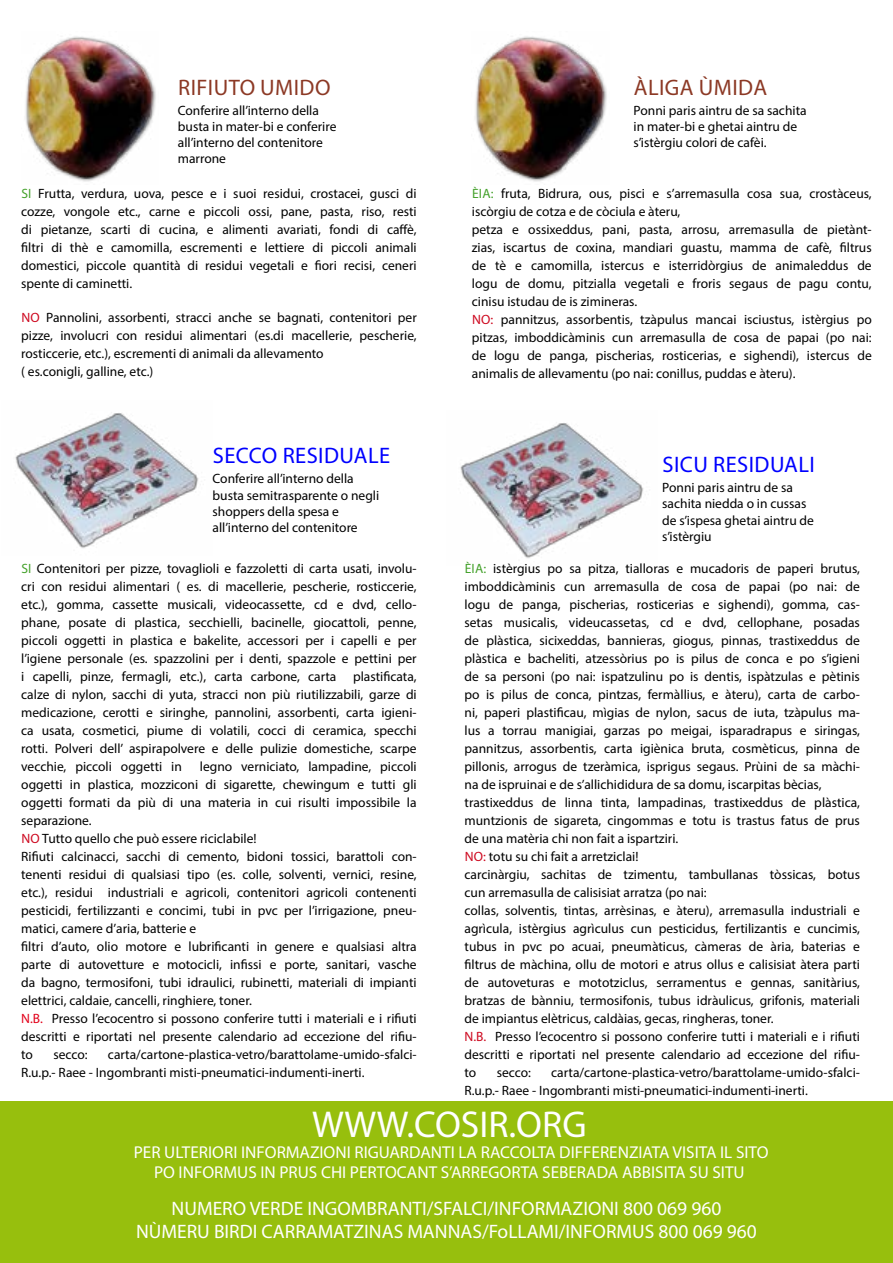
<style>
.page{position:relative;width:893px;height:1263px;background:#fff}
.page>*{position:absolute;margin:0;border:0;box-sizing:border-box;transform-origin:0 0}
.t1{font:37.5px "Myriad Pro";color:#fff}
.t2{font:22.5px "Myriad Pro";letter-spacing:.02em;color:#00f}
.t3{font:22.5px "Myriad Pro";letter-spacing:.02em;color:#8c3925}
.t4{font:19.5px/23.4px "Myriad Pro";color:#fff;text-align:center}
.t5{font:17.1px/20.5px "Myriad Pro";color:#fff;text-align:center}
.t6{font:13.5px/18px "Myriad Pro";color:#000}
.s1{color:#44a12b}
.s2{color:#cd071e}
.s3{color:#e2001a}
</style>
<div class="page">
<img style="left:25px;top:36px;width:131px;height:146px">
<img style="left:475px;top:36px;width:132px;height:146px">
<img style="left:15px;top:413px;width:184px;height:135px">
<img style="left:460px;top:423px;width:184px;height:135px">
<div style="left:0;top:1101px;width:893px;height:162px;background:#97bf0d"></div>
<h2 class="t3" style="left:178px;top:73px;width:154px">RIFIUTO UMIDO</h2>
<h2 class="t3" style="left:634px;top:73px;width:135px">ÀLIGA ÙMIDA</h2>
<p class="t6" style="left:178px;top:102px;width:160px;line-height:16.2px">Conferire all’interno della busta in mater-bi e conferire all’interno del contenitore marrone</p>
<p class="t6" style="left:634px;top:102px;width:175px;line-height:16.2px">Ponni paris aintru de sa sachita in mater-bi e ghetai aintru de s’istèrgiu colori de cafèi.</p>
<p class="t6" style="left:21px;top:184px;width:397px;text-align:justify"><span class="s1">SI</span> Frutta, verdura, uova, pesce e i suoi residui, crostacei, gusci di cozze, vongole etc., carne e piccoli ossi, pane, pasta, riso, resti di pietanze, scarti di cucina, e alimenti avariati, fondi di caffè, filtri di thè e camomilla, escrementi e lettiere di piccoli animali domestici, piccole quantità di residui vegetali e fiori recisi, ceneri spente di caminetti.</p>
<p class="t6" style="left:21px;top:308px;width:397px"><span class="s2">NO</span> Pannolini, assorbenti, stracci anche se bagnati, contenitori per pizze, involucri con residui alimentari (es.di macellerie, pescherie, rosticcerie, etc.), escrementi di animali da allevamento<br>( es.conigli, galline, etc.)</p>
<p class="t6" style="left:472px;top:184px;width:401px"><span class="s1">ÈIA:</span> fruta, Bidrura, ous, pisci e s’arremasulla cosa sua, crostàceus, iscòrgiu de cotza e de còciula e àteru,<br>petza e ossixeddus, pani, pasta, arrosu, arremasulla de pietànt&shy;zias, iscartus de coxina, mandiari guastu, mamma de cafè, filtrus de tè e camomilla, istercus e isterridòrgius de animaleddus de logu de domu, pitzialla vegetali e froris segaus de pagu contu, cinisu istudau de is zimineras.<br><span class="s2">NO:</span> pannitzus, assorbentis, tzàpulus mancai isciustus, istèrgius po pitzas, imboddicàminis cun arremasulla de cosa de papai (po nai: de logu de panga, pischerias, rosticerias, e sighendi), istercus de animalis de allevamentu (po nai: conillus, puddas e àteru).</p>
<h2 class="t2" style="left:213px;top:442px;width:179px">SECCO RESIDUALE</h2>
<h2 class="t2" style="left:662px;top:450px;width:154px">SICU RESIDUALI</h2>
<p class="t6" style="left:213px;top:471px;width:168px;line-height:16.2px">Conferire all’interno della busta semitrasparente o negli shoppers della spesa e all’interno del contenitore</p>
<p class="t6" style="left:662px;top:479px;width:153px;line-height:16.2px">Ponni paris aintru de sa sachita niedda o in cussas de s’ispesa ghetai aintru de s’istèrgiu</p>
<p class="t6" style="left:21px;top:559px;width:397px;text-align:justify"><span class="s1">SI</span> Contenitori per pizze, tovaglioli e fazzoletti di carta usati, involu&shy;cri con residui alimentari ( es. di macellerie, pescherie, rosticcerie, etc.), gomma, cassette musicali, videocassette, cd e dvd, cello&shy;phane, posate di plastica, secchielli, bacinelle, giocattoli, penne, piccoli oggetti in plastica e bakelite, accessori per i capelli e per l’igiene personale (es. spazzolini per i denti, spazzole e pettini per i capelli, pinze, fermagli, etc.), carta carbone, carta plastificata, calze di nylon, sacchi di yuta, stracci non più riutilizzabili, garze di medicazione, cerotti e siringhe, pannolini, assorbenti, carta igieni&shy;ca usata, cosmetici, piume di volatili, cocci di ceramica, specchi rotti. Polveri dell’ aspirapolvere e delle pulizie domestiche, scarpe vecchie, piccoli oggetti in</p>
<p class="t6" style="left:465px;top:559px;width:397px"><span class="s1">ÈIA:</span> istèrgius po sa pitza, tialloras e mucadoris de paperi brutus, imboddicàminis cun arremasulla de cosa de papai (po nai: de logu de panga, pischerias, rosticerias e sighendi), gomma, cas&shy;setas musicalis, videucassetas, cd e dvd, cellophane, posadas de plàstica, sicixeddas, bannieras, giogus, pinnas, trastixeddus de plàstica e bacheliti, atzessòrius po is pilus de conca e po s’igieni de sa personi (po nai: ispatzulinu po is dentis, ispàtzulas e pètinis po is pilus de conca, pintzas, fermàllius, e àteru), carta de carbo&shy;ni, paperi plastificau, mìgias de nylon, sacus de iuta, tzàpulus ma&shy;lus a torrau manigiai, garzas po meigai, isparadrapus e siringas, pannitzus, assorbentis, carta igiènica bruta, cosmèticus, pinna de pillonis, arrogus de tzeràmica, isprigus segaus. Prùini de sa màchi&shy;na de ispruinai e de s’allichididura de sa domu, iscarpitas bècias, trastixeddus de linna tinta, lampadinas, trastixeddus de plàstica, muntzionis de sigareta, cingommas e totu is trastus fatus de prus de una matèria chi non fait a ispartziri.<br><span class="s2">NO:</span> totu su chi fait a arretziclai!<br>carcinàrgiu, sachitas de tzimentu, tambullanas tòssicas, botus cun arremasulla de calisisiat arratza (po nai:<br>collas, solventis, tintas, arrèsinas, e àteru), arremasulla industriali e agrìcula, istèrgius agrìculus cun pesticidus, fertilizantis e cuncimis, tubus in pvc po acuai, pneumàticus, càmeras de ària, baterias e filtrus de màchina, ollu de motori e atrus ollus e calisisiat àtera parti de autoveturas e mototziclus, serramentus e gennas, sanitàrius, bratzas de bànniu, termosifonis, tubus idràulicus, grifonis, materiali de impiantus elètricus, caldàias, gecas, ringheras, toner.<br><span class="s2">N.B.</span> Presso l’ecocentro si possono conferire tutti i materiali e i rifiuti descritti e riportati nel presente calendario ad eccezione del rifiu&shy;to</p>
<p class="t6" style="left:21px;top:757px;width:397px;text-indent:179px">legno verniciato, lampadine, piccoli oggetti in plastica, mozziconi di sigarette, chewingum e tutti gli oggetti formati da più di una materia in cui risulti impossibile la separazione.<br><span class="s2">NO</span> Tutto quello che può essere riciclabile!<br>Rifiuti calcinacci, sacchi di cemento, bidoni tossici, barattoli con&shy;tenenti residui di qualsiasi tipo (es. colle, solventi, vernici, resine, etc.), residui industriali e agricoli, contenitori agricoli contenenti pesticidi, fertilizzanti e concimi, tubi in pvc per l’irrigazione, pneu&shy;matici, camere d’aria, batterie e<br>filtri d’auto, olio motore e lubrificanti in genere e qualsiasi altra parte di autovetture e motocicli, infissi e porte, sanitari, vasche da bagno, termosifoni, tubi idraulici, rubinetti, materiali di impianti elettrici, caldaie, cancelli, ringhiere, toner.<br><span class="s3">N.B.</span> Presso l’ecocentro si possono conferire tutti i materiali e i rifiuti descritti e riportati nel presente calendario ad eccezione del rifiu&shy;to</p>
<p class="t6" style="left:21px;top:1045px;width:397px;text-indent:87px">carta/cartone-plastica-vetro/barattolame-umido-sfalci-<br>R.u.p.- Raee - Ingombranti misti-pneumatici-indumenti-inerti.</p>
<p class="t6" style="left:53px;top:1045px;width:36px">secco:</p>
<p class="t6" style="left:465px;top:1063px;width:397px;text-indent:87px">carta/cartone-plastica-vetro/barattolame-umido-sfalci-<br>R.u.p.- Raee - Ingombranti misti-pneumatici-indumenti-inerti.</p>
<h1 class="t1" style="left:312px;top:1101px;width:276px">WWW.COSIR.ORG</h1>
<p class="t5" style="left:134px;top:1141px;width:636px">PER ULTERIORI INFORMAZIONI RIGUARDANTI LA RACCOLTA DIFFERENZIATA VISITA IL SITO<br>PO INFORMUS IN PRUS CHI PERTOCANT S’ARREGORTA SEBERADA ABBISITA SU SITU</p>
<h3 class="t4" style="left:136px;top:1196px;width:622px">NUMERO VERDE INGOMBRANTI/SFALCI/INFORMAZIONI 800 069 960<br>NÙMERU BIRDI CARRAMATZINAS MANNAS/FoLLAMI/INFORMUS 800 069 960</h3>
<p class="t6" style="left:497px;top:1063px;width:36px">secco:</p>
</div>
